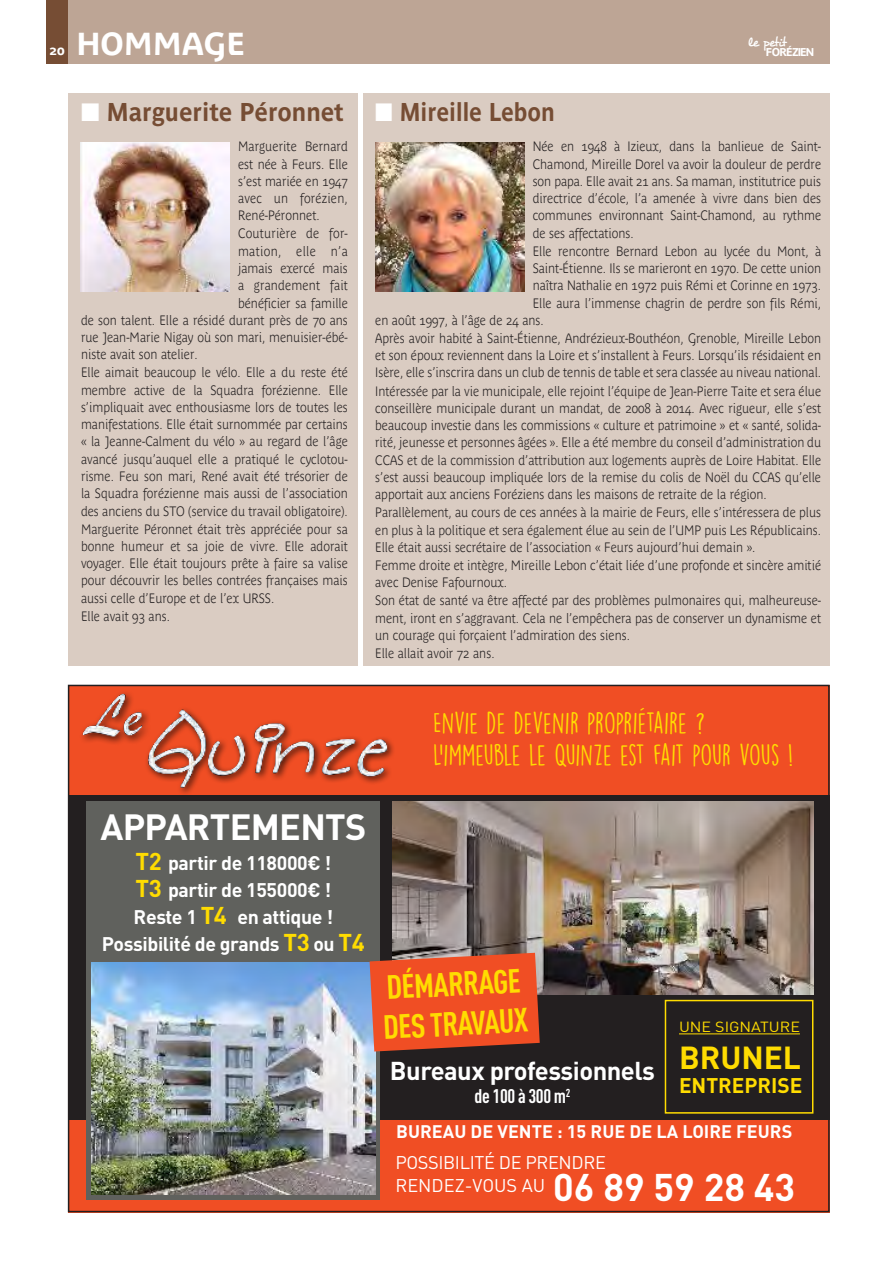
<style>
.page{position:relative;width:895px;height:1277px;background:#fff}
.page>*{position:absolute;margin:0;border:0;box-sizing:border-box;transform-origin:0 0}
.t1{font:700 38.1px "DIN";color:#fff}
.t2{font:700 36px "DINCE";letter-spacing:-.02em;color:#fff}
.t3{font:700 33.15px/39.8px "DIN Cond";color:#ffdc01}
.BANDEAU{font:700 31.5px "Parisine Plus";color:#fff}
.t4{font:700 31.5px "DIN";color:#ffdc01}
.t5{font:27px/32.4px "DK Lemon Yellow Sun";color:#ffdc01}
.t6{font:700 25.5px "DINCE";letter-spacing:-.02em;color:#fff}
.titre{font:700 25.5px "Parisine";color:#764d34;scale:.95 1}
.titre-2{font:700 25.5px "Parisine";color:#764d34;scale:.9 1}
.t7{font:700 21px "DIN";color:#ffdc01}
.t8{font:700 19.5px/27px "DINCE";letter-spacing:-.02em;color:#fff}
.t9{font:700 19.5px "DIN Cond";letter-spacing:-.02em;color:#fff}
.t10{font:18.15px "DIN";letter-spacing:-.02em;color:#fff}
.t11{font:18.15px "DIN";color:#fff}
.t12{font:700 18px "DIN";color:#fff}
.t13{font:14.55px "DIN";color:#ffdc01;scale:1.1 1}
.t14{font:700 13.5px/17.2px "Parisine Plus Clair";color:#231f20;text-align:justify;scale:.9 1}
.t15{font:700 13.5px "Parisine Plus Clair";letter-spacing:.025em;color:#231f20;scale:.9 1}
.t16{font:700 13.5px "Parisine Plus";color:#fff}
.t17{font:13.35px "Desyrel";letter-spacing:-.06em;color:#fff}
.t18{font:700 11.25px "Parisine";letter-spacing:-.08em;color:#fff}
.s1{color:#fff}
.s2{font-size:24px;color:#ffdc01}
</style>
<div class="page">
<div style="left:68px;top:0;width:761px;height:64px;background:#bda595"></div>
<div style="left:47px;top:0;width:21px;height:64px;background:#764d34"></div>
<div style="left:68px;top:93px;width:289px;height:572px;background:#daccc2"></div>
<div style="left:363px;top:93px;width:466px;height:572px;background:#daccc2"></div>
<div style="left:68px;top:1119px;width:761px;height:93px;background:#f04e24"></div>
<div style="left:68px;top:684px;width:761px;height:129px;background:#f04e24"></div>
<img style="left:82px;top:693px;width:312px;height:101px">
<div style="left:68px;top:795px;width:761px;height:324px;background:#231f20"></div>
<div style="left:86px;top:801px;width:294px;height:398px;background:#60615d"></div>
<img style="left:92px;top:962px;width:283px;height:232px">
<img style="left:392px;top:801px;width:421px;height:192px">
<svg style="left:369px;top:952px;width:170px;height:99px;background:#df502c"></svg>
<hr style="left:678px;top:1033px;width:121px;height:1px;background:#ffdc01">
<div style="left:664px;top:999px;width:149px;height:114px;border:2px solid #ffdc01"></div>
<img style="left:81px;top:142px;width:148px;height:149px">
<img style="left:375px;top:142px;width:149px;height:149px">
<p class="t16" style="left:50px;top:42px;width:17px">20</p>
<p class="BANDEAU" style="left:76px;top:26px;width:170px">HOMMAGE</p>
<p class="titre" style="left:81px;top:97px;width:278px"><span class="s1">■</span> Marguerite Péronnet</p>
<p class="t14" style="left:238px;top:138px;width:123px">Marguerite Bernard est née à Feurs. Elle s’est mariée en 1947 avec un forézien, René-Péronnet.</p>
<p class="t14" style="left:238px;top:225px;width:123px">Couturière de for-</p>
<p class="t15" style="left:238px;top:243px;width:123px">mation, elle n’a</p>
<p class="t14" style="left:238px;top:259px;width:123px">jamais exercé mais</p>
<p class="t14" style="left:238px;top:277px;width:123px">a grandement fait</p>
<p class="t14" style="left:238px;top:294px;width:123px">bénéficier sa famille</p>
<p class="t14" style="left:81px;top:311px;width:298px">de son talent. Elle a résidé durant près de 70 ans</p>
<p class="t14" style="left:81px;top:328px;width:298px">rue Jean-Marie Nigay où son mari, menuisier-ébé-</p>
<p class="t14" style="left:81px;top:346px;width:131px">niste avait son atelier.</p>
<p class="t14" style="left:81px;top:364px;width:298px">Elle aimait beaucoup le vélo. Elle a du reste été membre active de la Squadra forézienne. Elle s’impliquait avec enthousiasme lors de toutes les manifestations. Elle était surnommée par certains « la Jeanne-Calment du vélo » au regard de l’âge avancé jusqu’auquel elle a pratiqué le cyclotou&shy;risme. Feu son mari, René avait été trésorier de la Squadra forézienne mais aussi de l’association des anciens du STO (service du travail obligatoire).</p>
<p class="t14" style="left:81px;top:520px;width:298px">Marguerite Péronnet était très appréciée pour sa bonne humeur et sa joie de vivre. Elle adorait voyager. Elle était toujours prête à faire sa valise pour découvrir les belles contrées françaises mais aussi celle d’Europe et de l’ex URSS.</p>
<p class="t14" style="left:81px;top:607px;width:100px">Elle avait 93 ans.</p>
<p class="t17" style="left:747px;top:34px;width:41px">le petit</p>
<p class="t18" style="left:765px;top:45px;width:50px">FORÉZIEN</p>
<p class="titre-2" style="left:375px;top:97px;width:201px"><span class="s1">■</span> Mireille Lebon</p>
<p class="t14" style="left:532px;top:138px;width:322px">Née en 1948 à Izieux, dans la banlieue de Saint-Chamond, Mireille Dorel va avoir la douleur de perdre son papa. Elle avait 21 ans. Sa maman, institutrice puis directrice d’école, l’a amenée à vivre dans bien des communes environnant Saint-Chamond, au rythme de ses affectations.</p>
<p class="t14" style="left:532px;top:242px;width:322px">Elle rencontre Bernard Lebon au lycée du Mont, à</p>
<p class="t14" style="left:532px;top:259px;width:322px">Saint-Étienne. Ils se marieront en 1970. De cette union</p>
<p class="t14" style="left:532px;top:277px;width:322px">naîtra Nathalie en 1972 puis Rémi et Corinne en 1973.</p>
<p class="t14" style="left:532px;top:294px;width:322px">Elle aura l’immense chagrin de perdre son fils Rémi,</p>
<p class="t14" style="left:375px;top:311px;width:189px">en août 1997, à l’âge de 24 ans.</p>
<p class="t14" style="left:375px;top:329px;width:497px">Après avoir habité à Saint-Étienne, Andrézieux-Bouthéon, Grenoble, Mireille Lebon et son époux reviennent dans la Loire et s’installent à Feurs. Lorsqu’ils résidaient en Isère, elle s’inscrira dans un club de tennis de table et sera classée au niveau national.</p>
<p class="t14" style="left:375px;top:382px;width:497px">Intéressée par la vie municipale, elle rejoint l’équipe de Jean-Pierre Taite et sera élue conseillère municipale durant un mandat, de 2008 à 2014. Avec rigueur, elle s’est beaucoup investie dans les commissions « culture et patrimoine » et « santé, solida&shy;rité, jeunesse et personnes âgées ». Elle a été membre du conseil d’administration du CCAS et de la commission d’attribution aux logements auprès de Loire Habitat. Elle s’est aussi beaucoup impliquée lors de la remise du colis de Noël du CCAS qu’elle apportait aux anciens Foréziens dans les maisons de retraite de la région.</p>
<p class="t14" style="left:375px;top:504px;width:497px">Parallèlement, au cours de ces années à la mairie de Feurs, elle s’intéressera de plus en plus à la politique et sera également élue au sein de l’UMP puis Les Républicains.<br>Elle était aussi secrétaire de l’association « Feurs aujourd’hui demain ».</p>
<p class="t14" style="left:375px;top:556px;width:497px">Femme droite et intègre, Mireille Lebon c’était liée d’une profonde et sincère amitié avec Denise Fafournoux.</p>
<p class="t14" style="left:375px;top:591px;width:497px">Son état de santé va être affecté par des problèmes pulmonaires qui, malheureuse&shy;ment, iront en s’aggravant. Cela ne l’empêchera pas de conserver un dynamisme et un courage qui forçaient l’admiration des siens.</p>
<p class="t14" style="left:375px;top:644px;width:134px">Elle allait avoir 72 ans.</p>
<p class="t2" style="left:100px;top:802px;width:267px">APPARTEMENTS</p>
<p class="t8" style="left:135px;top:848px;width:197px"><span class="s2">T2</span> partir de 118000€ !</p>
<p class="t8" style="left:134px;top:875px;width:201px"><span class="s2">T3</span> partir de 155000€ !<br>Reste 1 <span class="s2">T4</span> en attique !</p>
<p class="t8" style="left:102px;top:929px;width:264px">Possibilité de grands <span class="s2">T3</span> ou <span class="s2">T4</span></p>
<p class="t5" style="left:433px;top:706px;width:361px">ENVIE DE DEVENIR PROPRIÉTAIRE ?<br>L’IMMEUBLE LE QUINZE EST FAIT POUR VOUS !</p>
<p class="t3" style="left:380px;top:966px;width:147px;rotate:-3deg">DÉMARRAGE<br>DES TRAVAUX</p>
<p class="t6" style="left:390px;top:1053px;width:266px">Bureaux professionnels</p>
<p class="t9" style="left:474px;top:1084px;width:97px">de 100 à 300 m<sup>2</sup></p>
<p class="t13" style="left:678px;top:1017px;width:111px">UNE SIGNATURE</p>
<p class="t4" style="left:678px;top:1037px;width:123px">BRUNEL</p>
<p class="t7" style="left:678px;top:1071px;width:125px">ENTREPRISE</p>
<p class="t12" style="left:396px;top:1119px;width:397px">BUREAU DE VENTE : 15 RUE DE LA LOIRE FEURS</p>
<p class="t10" style="left:395px;top:1150px;width:212px">POSSIBILITÉ DE PRENDRE</p>
<p class="t11" style="left:395px;top:1173px;width:151px">RENDEZ-VOUS AU</p>
<p class="t1" style="left:553px;top:1161px;width:243px">06 89 59 28 43</p>
</div>
